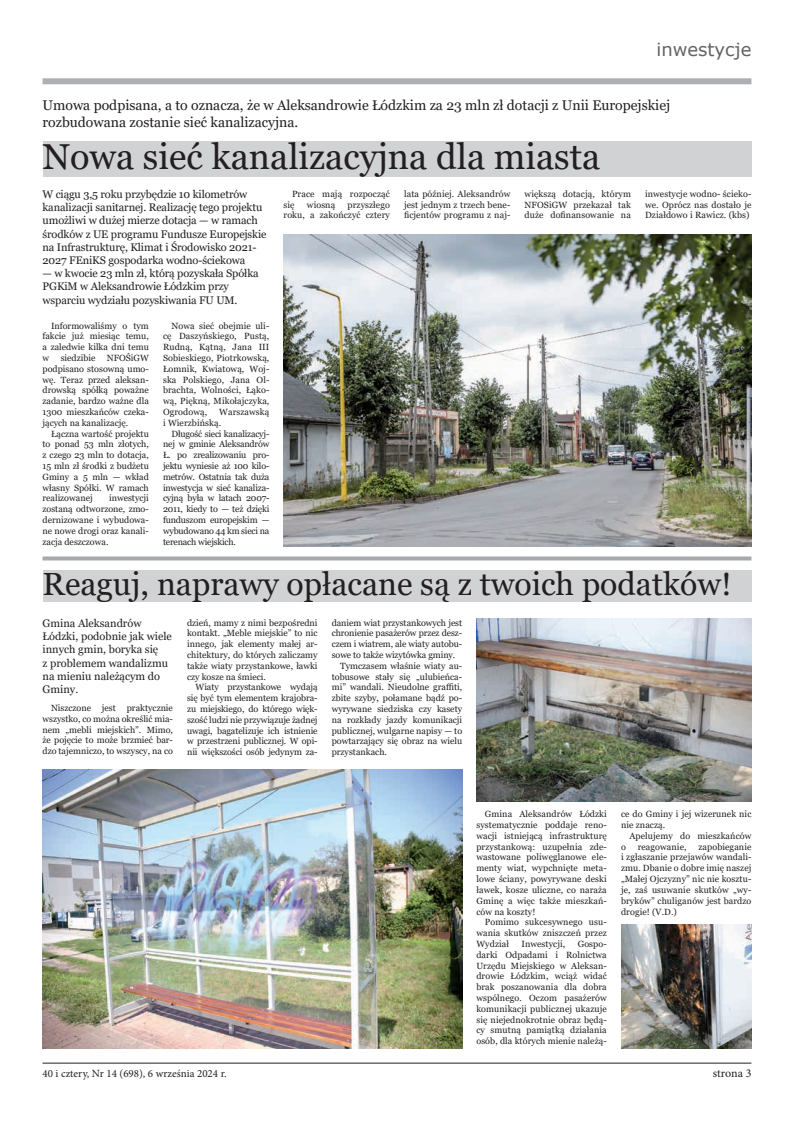
<style>
.page{position:relative;width:794px;height:1134px;background:#fff}
.page>*{position:absolute;margin:0;border:0;box-sizing:border-box;transform-origin:0 0}
.t1{font:36px "Georgia";color:#231f20}
.t2{font:32px "Georgia";color:#231f20}
.t3{font:18px "Verdana";color:#636366}
.t4{font:14px/16.8px "Georgia";color:#231f20}
.t5{font:12px "Minion Pro";letter-spacing:-.005em;color:#231f20}
.t6{font:11px/13.2px "Georgia";letter-spacing:-.01em;color:#231f20}
.t7{font:11px "Minion Pro";color:#231f20}
.t8{font:9px/10.8px "Georgia";color:#231f20;text-align:justify}
</style>
<div class="page">
<hr style="left:43px;top:1063px;width:708px;height:1px;background:#231f20">
<div style="left:43px;top:78px;width:708px;height:6px;background:#aeafb3"></div>
<div style="left:43px;top:142px;width:708px;height:35px;background:#d1d2d4"></div>
<img style="left:283px;top:235px;width:468px;height:311px">
<svg style="left:43px;top:556px;width:708px;height:4px;background:#b2b3b7"></svg>
<div style="left:43px;top:570px;width:708px;height:32px;background:#d1d2d4"></div>
<img style="left:43px;top:769px;width:419px;height:280px">
<img style="left:476px;top:619px;width:275px;height:183px">
<img style="left:621px;top:924px;width:130px;height:125px">
<h3 class="t3" style="left:656px;top:37px;width:96px">inwestycje</h3>
<h3 class="t4" style="left:43px;top:97px;width:629px">Umowa podpisana, a to oznacza, że w Aleksandrowie Łódzkim za 23 mln zł dotacji z Unii Europejskiej rozbudowana zostanie sieć kanalizacyjna.</h3>
<h1 class="t1" style="left:43px;top:135px;width:559px">Nowa sieć kanalizacyjna dla miasta</h1>
<p class="t6" style="left:43px;top:188px;width:225px">W ciągu 3,5 roku przybędzie 10 kilometrów kanalizacji sanitarnej. Realizację tego projektu umożliwi w dużej mierze dotacja — w ramach środków z UE programu Fundusze Europejskie na Infrastrukturę, Klimat i Środowisko 2021- 2027 FEniKS gospodarka wodno-ściekowa</p>
<p class="t6" style="left:43px;top:267px;width:218px">— w kwocie 23 mln zł, którą pozyskała Spółka<br>PGKiM w Aleksandrowie Łódzkim przy wsparciu wydziału pozyskiwania FU UM.</p>
<p class="t8" style="left:283px;top:199px;width:108px;text-align:right">przyszłego<br>roku, a zakończyć cztery</p>
<p class="t8" style="left:404px;top:188px;width:108px">lata później. Aleksandrów jest jednym z trzech bene&shy;ficjentów programu z naj-</p>
<p class="t8" style="left:524px;top:188px;width:108px">większą dotacją, którym NFOSiGW przekazał tak duże dofinansowanie na</p>
<p class="t8" style="left:645px;top:188px;width:108px">inwestycje wodno- ścieko&shy;we. Oprócz nas dostało je Działdowo i Rawicz. (kbs)</p>
<p class="t8" style="left:283px;top:188px;width:108px;text-indent:9px">Prace mają rozpocząć się</p>
<p class="t8" style="left:307px;top:199px;width:30px">wiosną</p>
<p class="t8" style="left:43px;top:320px;width:108px;text-indent:9px">Informowaliśmy o tym fakcie już miesiąc temu, a zaledwie kilka dni temu w</p>
<p class="t8" style="left:43px;top:353px;width:108px;text-indent:64px">NFOŚiGW podpisano stosowną umo&shy;wę. Teraz przed aleksan&shy;drowską spółką poważne zadanie, bardzo ważne dla 1300 mieszkańców czeka&shy;jących na kanalizację.</p>
<p class="t8" style="left:43px;top:428px;width:108px;text-indent:9px">Łączna wartość projektu to ponad 53 mln złotych, z czego 23 mln to dotacja, 15 mln zł środki z budżetu Gminy a 5 mln — wkład własny Spółki. W ramach realizowanej</p>
<p class="t8" style="left:61px;top:353px;width:36px">siedzibie</p>
<p class="t8" style="left:43px;top:493px;width:108px;text-indent:67px">inwestycji zostaną odtworzone, zmo&shy;dernizowane i wybudowa&shy;ne nowe drogi oraz kanali&shy;zacja deszczowa.</p>
<p class="t8" style="left:163px;top:320px;width:108px;text-indent:9px">Nowa sieć obejmie uli&shy;cę Daszyńskiego, Pustą, Rudną, Kątną, Jana III Sobieskiego, Piotrkowską, Łomnik, Kwiatową, Woj&shy;ska Polskiego, Jana Ol&shy;brachta, Wolności, Łąko&shy;wą, Piękną, Mikołajczyka, Ogrodową,</p>
<p class="t8" style="left:163px;top:407px;width:108px;text-indent:56px">Warszawską i Wierzbińską.</p>
<p class="t8" style="left:163px;top:428px;width:108px;text-indent:9px">Długość sieci kanalizacyj&shy;nej w gminie Aleksandrów Ł. po zrealizowaniu pro&shy;jektu wyniesie aż 100 kilo&shy;metrów. Ostatnia tak duża inwestycja w sieć kanaliza&shy;cyjną była w latach 2007- 2011, kiedy to — też dzięki funduszom europejskim — wybudowano 44 km sieci na terenach wiejskich.</p>
<h2 class="t2" style="left:43px;top:564px;width:690px">Reaguj, naprawy opłacane są z twoich podatków!</h2>
<p class="t6" style="left:43px;top:617px;width:131px">Gmina Aleksandrów<br>Łódzki, podobnie jak wiele innych gmin, boryka się<br>z problemem wandalizmu na mieniu należącym do<br>Gminy.</p>
<p class="t8" style="left:187px;top:617px;width:132px">dzień, mamy z nimi bezpośredni kontakt. „Meble miejskie” to nic innego, jak elementy małej ar&shy;chitektury, do których zaliczamy także wiaty przystankowe, ławki czy kosze na śmieci.</p>
<p class="t8" style="left:187px;top:682px;width:132px;text-indent:9px">Wiaty przystankowe wydają się być tym elementem krajobra&shy;zu miejskiego, do którego więk&shy;szość ludzi nie przywiązuje żadnej uwagi, bagatelizuje ich istnienie w przestrzeni publicznej. W opi&shy;nii większości osób jedynym za-</p>
<p class="t8" style="left:332px;top:617px;width:132px">daniem wiat przystankowych jest</p>
<p class="t8" style="left:332px;top:628px;width:132px">chronienie pasażerów przez desz-</p>
<p class="t8" style="left:332px;top:639px;width:132px">czem i wiatrem, ale wiaty autobu-</p>
<p class="t8" style="left:332px;top:650px;width:125px">sowe to także wizytówka gminy.</p>
<p class="t8" style="left:340px;top:660px;width:123px">Tymczasem właśnie wiaty au-</p>
<p class="t8" style="left:332px;top:671px;width:132px">tobusowe stały się „ulubieńca-</p>
<p class="t8" style="left:332px;top:682px;width:132px">mi” wandali. Nieudolne graffiti,</p>
<p class="t8" style="left:332px;top:693px;width:132px">zbite szyby, połamane bądź po-</p>
<p class="t8" style="left:332px;top:704px;width:132px">wyrywane siedziska czy kasety</p>
<p class="t8" style="left:332px;top:714px;width:132px">na rozkłady jazdy komunikacji</p>
<p class="t8" style="left:332px;top:725px;width:132px">publicznej, wulgarne napisy — to</p>
<p class="t8" style="left:332px;top:736px;width:132px">powtarzający się obraz na wielu</p>
<p class="t8" style="left:332px;top:747px;width:57px">przystankach.</p>
<p class="t8" style="left:43px;top:703px;width:132px;text-indent:9px">Niszczone jest praktycznie wszystko, co można określić mia&shy;nem „mebli miejskich”. Mimo, że pojęcie to może brzmieć bar&shy;dzo tajemniczo, to wszyscy, na co</p>
<p class="t8" style="left:476px;top:809px;width:132px;text-indent:9px">Gmina Aleksandrów Łódzki systematycznie poddaje reno&shy;wacji istniejącą infrastrukturę przystankową: uzupełnia zde&shy;wastowane poliwęglanowe ele&shy;menty wiat, wypchnięte meta&shy;lowe ściany, powyrywane deski ławek, kosze uliczne, co naraża Gminę a więc także mieszkań&shy;ców na koszty!</p>
<p class="t8" style="left:476px;top:917px;width:132px;text-indent:9px">Pomimo sukcesywnego usu&shy;wania skutków zniszczeń przez Wydział</p>
<p class="t8" style="left:521px;top:938px;width:45px">Inwestycji,</p>
<p class="t8" style="left:476px;top:938px;width:132px;text-indent:101px">Gospo&shy;darki Odpadami i Rolnictwa Urzędu Miejskiego w Aleksan&shy;drowie Łódzkim, wciąż widać brak poszanowania dla dobra wspólnego. Oczom pasażerów komunikacji publicznej ukazuje się niejednokrotnie obraz będą&shy;cy smutną pamiątką działania osób, dla których mienie należą-</p>
<p class="t8" style="left:621px;top:809px;width:132px">ce do Gminy i jej wizerunek nic nie znaczą.</p>
<p class="t8" style="left:629px;top:830px;width:123px">Apelujemy do mieszkańców</p>
<p class="t8" style="left:621px;top:841px;width:6px">o</p>
<p class="t8" style="left:638px;top:841px;width:50px">reagowanie,</p>
<p class="t8" style="left:621px;top:841px;width:132px;text-indent:77px">zapobieganie i zgłaszanie przejawów wandali&shy;zmu. Dbanie o dobre imię naszej „Małej Ojczyzny” nic nie kosztu&shy;je, zaś usuwanie skutków „wy&shy;bryków” chuliganów jest bardzo drogie! (V.D.)</p>
<p class="t7" style="left:43px;top:1066px;width:186px">40 i cztery, Nr 14 (698), 6 września 2024 r.</p>
<h3 class="t5" style="left:713px;top:1065px;width:40px">strona 3</h3>
</div>
